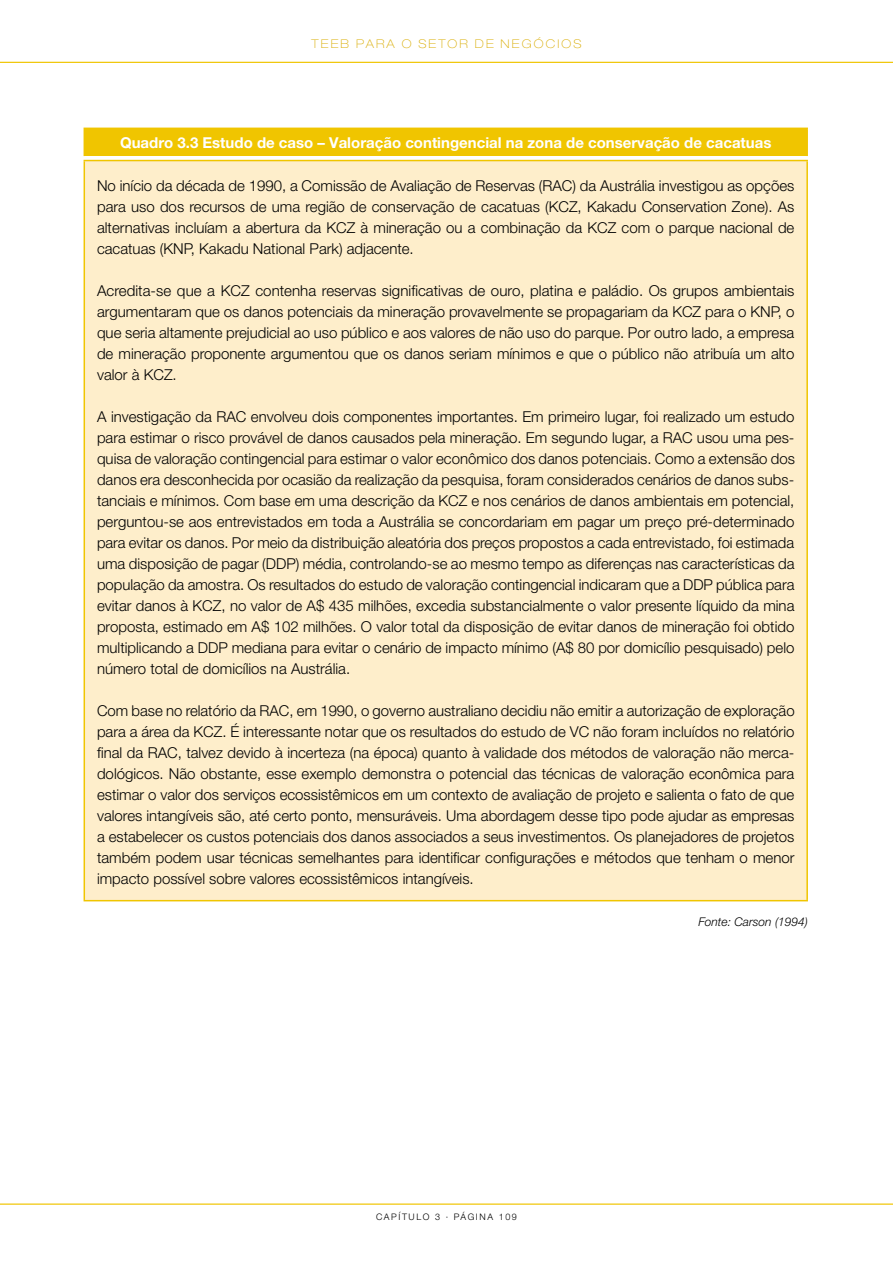
<style>
.page{position:relative;width:893px;height:1263px;background:#fff}
.page>*{position:absolute;margin:0;border:0;box-sizing:border-box;transform-origin:0 0}
.t1{font:300 15px/21px "Helvetica Neue LT Pro";color:#000;text-align:justify}
.t2{font:700 15px "Helvetica Neue LT Pro";color:#fff}
.t3{font:100 expanded 12px "Helvetica Neue LT Pro";letter-spacing:.175em;color:#d9ac00}
.t4{font:italic 300 12px "Helvetica Neue LT Pro";color:#000}
.t5{font:300 9px "Helvetica Neue LT Pro";letter-spacing:.175em;color:#000}
</style>
<div class="page">
<hr style="left:0;top:62px;width:893px;height:1px;background:#f0c500">
<hr style="left:0;top:1203px;width:893px;height:2px;background:#f0c500">
<div style="left:84px;top:128px;width:723px;height:28px;background:#f0c500"></div>
<svg style="left:84px;top:156px;width:723px;height:4px"></svg>
<div style="left:84px;top:161px;width:723px;height:740px;background:#feeecb"></div>
<hr style="left:84px;top:161px;width:1px;height:739px;background:#f0c500">
<hr style="left:806px;top:161px;width:2px;height:739px;background:#f0c500">
<hr style="left:84px;top:900px;width:724px;height:1px;background:#f0c500">
<hr style="left:84px;top:128px;width:724px;height:1px;background:#f0c500">
<hr style="left:806px;top:129px;width:2px;height:27px;background:#f0c500">
<hr style="left:84px;top:160px;width:724px;height:1px;background:#f0c500">
<p class="t3" style="left:312px;top:37px;width:271px">TEEB PARA O SETOR DE NEGÓCIOS</p>
<p class="t2" style="left:120px;top:133px;width:653px">Quadro 3.3 Estudo de caso – Valoração contingencial na zona de conservação de cacatuas</p>
<p class="t1" style="left:97px;top:174px;width:699px">No início da década de 1990, a Comissão de Avaliação de Reservas (RAC) da Austrália investigou as opções para uso dos recursos de uma região de conservação de cacatuas (KCZ, Kakadu Conservation Zone). As alternativas incluíam a abertura da KCZ à mineração ou a combinação da KCZ com o parque nacional de cacatuas (KNP, Kakadu National Park) adjacente.</p>
<p class="t1" style="left:97px;top:279px;width:699px">Acredita-se que a KCZ contenha reservas significativas de ouro, platina e paládio. Os grupos ambientais argumentaram que os danos potenciais da mineração provavelmente se propagariam da KCZ para o KNP, o que seria altamente prejudicial ao uso público e aos valores de não uso do parque. Por outro lado, a empresa de mineração proponente argumentou que os danos seriam mínimos e que o público não atribuía um alto valor à KCZ.</p>
<p class="t1" style="left:97px;top:405px;width:699px">A investigação da RAC envolveu dois componentes importantes. Em primeiro lugar, foi realizado um estudo para estimar o risco provável de danos causados pela mineração. Em segundo lugar, a RAC usou uma pes&shy;quisa de valoração contingencial para estimar o valor econômico dos danos potenciais. Como a extensão dos danos era desconhecida por ocasião da realização da pesquisa, foram considerados cenários de danos subs&shy;tanciais e mínimos. Com base em uma descrição da KCZ e nos cenários de danos ambientais em potencial, perguntou-se aos entrevistados em toda a Austrália se concordariam em pagar um preço pré-determinado para evitar os danos. Por meio da distribuição aleatória dos preços propostos a cada entrevistado, foi estimada uma disposição de pagar (DDP) média, controlando-se ao mesmo tempo as diferenças nas características da população da amostra. Os resultados do estudo de valoração contingencial indicaram que a DDP pública para evitar danos à KCZ, no valor de A$ 435 milhões, excedia substancialmente o valor presente líquido da mina proposta, estimado em A$ 102 milhões. O valor total da disposição de evitar danos de mineração foi obtido multiplicando a DDP mediana para evitar o cenário de impacto mínimo (A$ 80 por domicílio pesquisado) pelo número total de domicílios na Austrália.</p>
<p class="t1" style="left:97px;top:699px;width:699px">Com base no relatório da RAC, em 1990, o governo australiano decidiu não emitir a autorização de exploração para a área da KCZ. É interessante notar que os resultados do estudo de VC não foram incluídos no relatório final da RAC, talvez devido à incerteza (na época) quanto à validade dos métodos de valoração não merca&shy;dológicos. Não obstante, esse exemplo demonstra o potencial das técnicas de valoração econômica para estimar o valor dos serviços ecossistêmicos em um contexto de avaliação de projeto e salienta o fato de que valores intangíveis são, até certo ponto, mensuráveis. Uma abordagem desse tipo pode ajudar as empresas a estabelecer os custos potenciais dos danos associados a seus investimentos. Os planejadores de projetos também podem usar técnicas semelhantes para identificar configurações e métodos que tenham o menor impacto possível sobre valores ecossistêmicos intangíveis.</p>
<p class="t4" style="left:698px;top:914px;width:111px">Fonte: Carson (1994)</p>
<p class="t5" style="left:376px;top:1211px;width:34px">Cap ítul</p>
<p class="t5" style="left:423px;top:1211px;width:53px">o3∙página</p>
<p class="t5" style="left:499px;top:1211px;width:20px">109</p>
</div>
